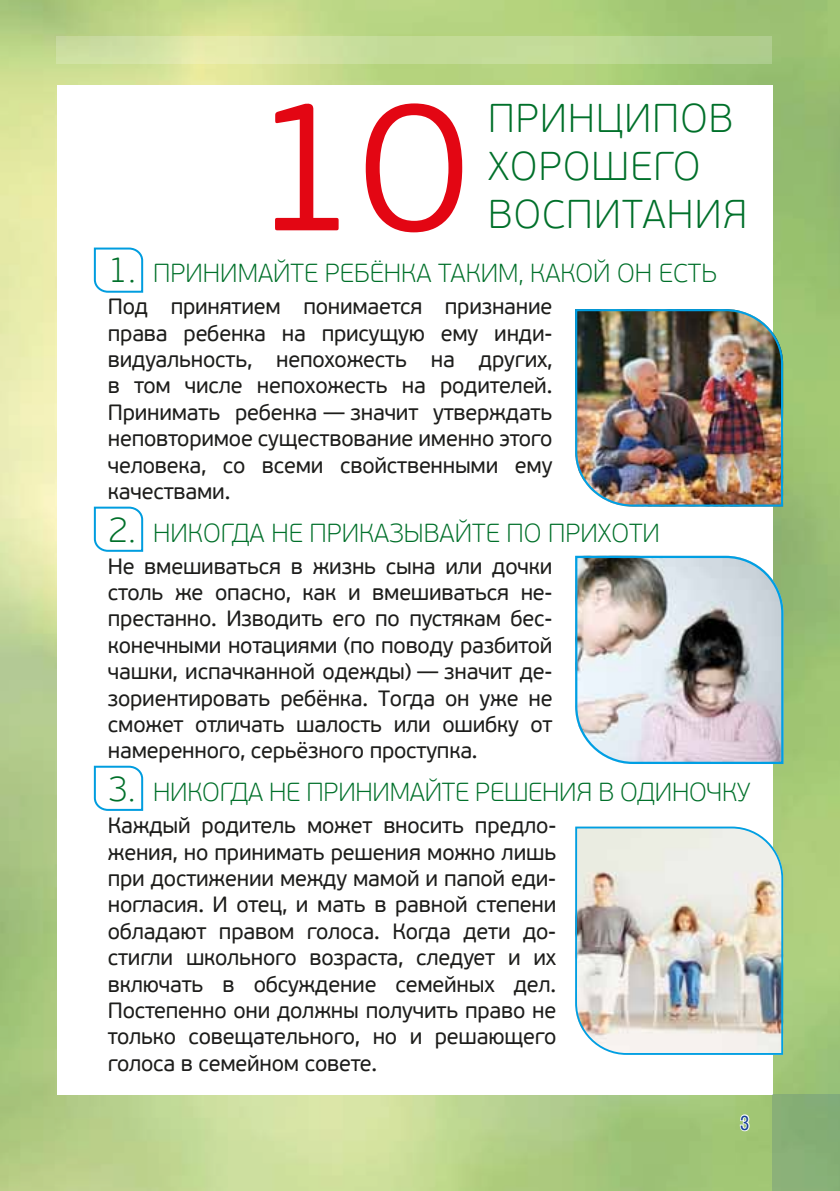
<style>
.page{position:relative;width:840px;height:1191px;background:#fff}
.page>*{position:absolute;margin:0;border:0;box-sizing:border-box;transform-origin:0 0}
.t1{font:300 185.6px "PF Beau Sans Pro";color:#e30613}
.t2{font:100 40px/48px "PF Beau Sans Pro";letter-spacing:.03em;color:#00702a}
.t3{font:100 26px "PF Beau Sans Pro";color:#00702a}
.t4{font:22px/26.4px "PF Beau Sans Pro";letter-spacing:-.01em;color:#1d1d1b;text-align:justify}
.t5{font:20px "Pragmatica Cond C";color:#164194}
.s1{font-size:36px}
</style>
<div class="page">
<svg style="left:57px;top:36px;width:714px;height:28px;background:#c7dc9b"></svg>
<div style="left:771px;top:1094px;width:68px;height:97px;background:#86af77"></div>
<svg style="left:738px;top:1113px;width:12px;height:19px"></svg>
<svg style="left:93px;top:247px;width:51px;height:46px"></svg>
<svg style="left:93px;top:506px;width:51px;height:46px"></svg>
<svg style="left:93px;top:765px;width:51px;height:46px"></svg>
<img style="left:575px;top:308px;width:208px;height:200px">
<img style="left:575px;top:554px;width:209px;height:211px">
<img style="left:575px;top:825px;width:208px;height:230px">
<h1 class="t1" style="left:251px;top:61px;width:218px">10</h1>
<h2 class="t2" style="left:488px;top:94px;width:260px">принципов хорошего воспитания</h2>
<p class="t3" style="left:108px;top:258px;width:610px"><span class="s1">1.</span> Принимайте ребёнка таким, какой он есть</p>
<p class="t4" style="left:108px;top:294px;width:446px">Под принятием понимается признание права ребенка на присущую ему инди&shy;видуальность, непохожесть на других, в том числе непохожесть на родителей.<br>Принимать ребенка — значит утверждать неповторимое существование именно этого человека, со всеми свойственными ему качествами.</p>
<p class="t3" style="left:108px;top:518px;width:553px"><span class="s1">2.</span> Никогда не приказывайте по прихоти</p>
<p class="t4" style="left:108px;top:553px;width:446px">Не вмешиваться в жизнь сына или дочки столь же опасно, как и вмешиваться не&shy;престанно. Изводить его по пустякам бес&shy;конечными нотациями (по поводу разбитой чашки, испачканной одежды) — значит де&shy;зориентировать ребёнка. Тогда он уже не сможет отличать шалость или ошибку от намеренного, серьёзного проступка.</p>
<p class="t3" style="left:108px;top:777px;width:644px"><span class="s1">3.</span> Никогда не принимайте решения в одиночку</p>
<p class="t4" style="left:108px;top:813px;width:450px">Каждый родитель может вносить предло&shy;жения, но принимать решения можно лишь при достижении между мамой и папой еди&shy;ногласия. И отец, и мать в равной степени обладают правом голоса. Когда дети до&shy;стигли школьного возраста, следует и их включать в обсуждение семейных дел.<br>Постепенно они должны получить право не только совещательного, но и решающего голоса в семейном совете.</p>
<p class="t5" style="left:740px;top:1111px;width:10px">3</p>
</div>
